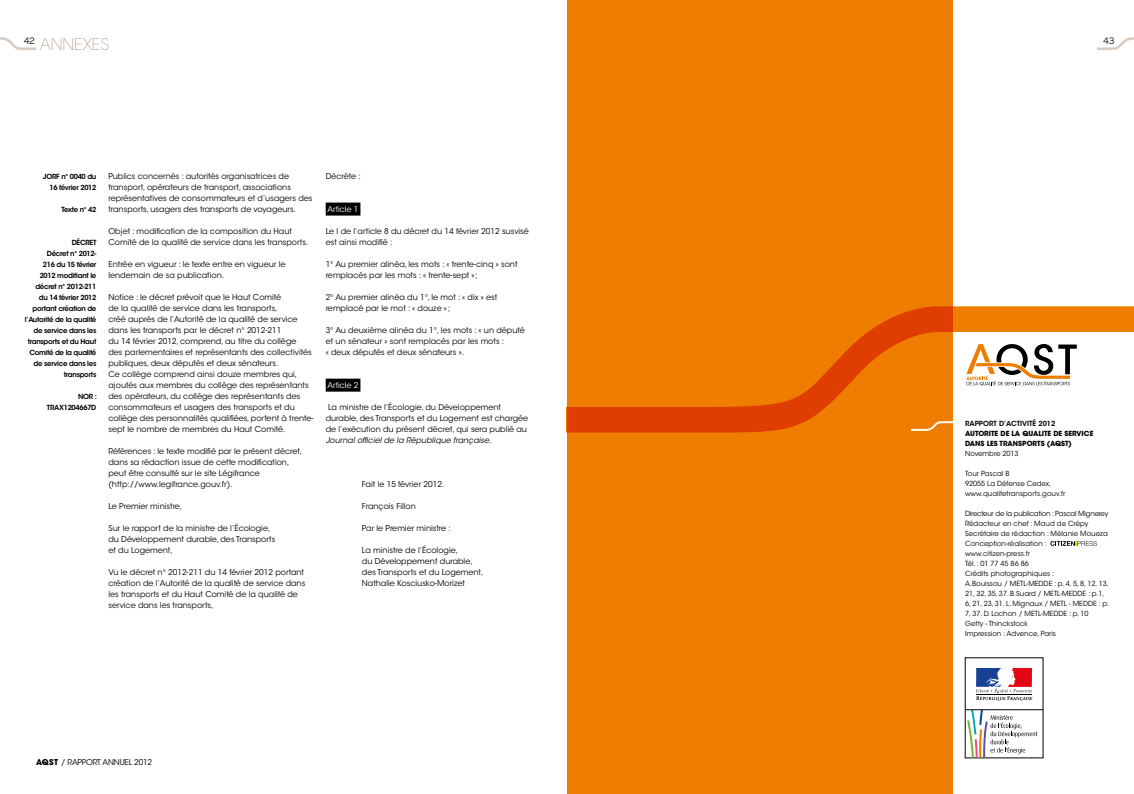
<style>
.page{position:relative;width:1134px;height:794px;background:#fff}
.page>*{position:absolute;margin:0;border:0;box-sizing:border-box;transform-origin:0 0}
.t1{font:200 16px "ITC Avant Garde Std";color:#a48870}
.t2{font:10px "Omnes";color:#000}
.t3{font:8px/11px "ITC Avant Garde Std";color:#000}
.t4{font:italic 8px "ITC Avant Garde Std";color:#000}
.t5{font:8px "ITC Avant Garde Std";letter-spacing:-.02em;color:#000}
.t6{font:8px "ITC Avant Garde Std";letter-spacing:-.01em;color:#fff}
.t7{font:7px/10px "ITC Avant Garde Std";color:#000}
.t8{font:600 7px/11px "ITC Avant Garde Std";letter-spacing:-.04em;color:#000;text-align:right}
.t9{font:700 7px/10px "ITC Avant Garde Std";color:#000}
.t10{font:600 7px "ITC Avant Garde Std";color:#000}
.s1{font-weight:700}
</style>
<div class="page">
<svg style="left:0;top:37px;width:36px;height:13px"></svg>
<svg style="left:1098px;top:37px;width:36px;height:13px"></svg>
<div style="left:326px;top:203px;width:34px;height:13px;background:#000"></div>
<div style="left:326px;top:379px;width:34px;height:13px;background:#000"></div>
<svg style="left:1050px;top:541px;width:47px;height:5px"></svg>
<div style="left:567px;top:0;width:385px;height:794px;background:#ef7d00"></div>
<svg style="left:567px;top:304px;width:567px;height:128px"></svg>
<svg style="left:976px;top:668px;width:56px;height:33px"></svg>
<hr style="left:965px;top:709px;width:78px;height:1px;background:#000">
<svg style="left:967px;top:710px;width:70px;height:47px"></svg>
<p class="t2" style="left:24px;top:35px;width:13px">42</p>
<p class="t2" style="left:1103px;top:35px;width:13px">43</p>
<h1 class="t1" style="left:40px;top:35px;width:71px">ANNEXES</h1>
<p class="t8" style="left:43px;top:171px;width:55px">JORF n° 0040 du<br>16 février 2012</p>
<p class="t8" style="left:62px;top:204px;width:36px">Texte n° 42</p>
<p class="t8" style="left:25px;top:237px;width:73px">DÉCRET<br>Décret n° 2012-<br>216 du 15 février<br>2012 modifiant le décret n° 2012-211 du 14 février 2012 portant création de l’Autorité de la qualité de service dans les transports et du Haut<br>Comité de la qualité de service dans les transports</p>
<p class="t8" style="left:47px;top:391px;width:51px">NOR :<br>TRAX1204667D</p>
<p class="t3" style="left:108px;top:171px;width:206px">Publics concernés : autorités organisatrices de transport, opérateurs de transport, associations représentatives de consommateurs et d’usagers des transports, usagers des transports de voyageurs.</p>
<p class="t3" style="left:108px;top:226px;width:201px">Objet : modification de la composition du Haut<br>Comité de la qualité de service dans les transports.</p>
<p class="t3" style="left:108px;top:259px;width:179px">Entrée en vigueur : le texte entre en vigueur le lendemain de sa publication.</p>
<p class="t3" style="left:108px;top:292px;width:207px">Notice : le décret prévoit que le Haut Comité<br>de la qualité de service dans les transports,<br>créé auprès de l’Autorité de la qualité de service dans les transports par le décret n° 2012-211<br>du 14 février 2012, comprend, au titre du collège<br>des parlementaires et représentants des collectivités publiques, deux députés et deux sénateurs.<br>Ce collège comprend ainsi douze membres qui, ajoutés aux membres du collège des représentants des opérateurs, du collège des représentants des consommateurs et usagers des transports et du collège des personnalités qualifiées, portent à trente&shy;sept le nombre de membres du Haut Comité.</p>
<p class="t3" style="left:108px;top:446px;width:195px">Références : le texte modifié par le présent décret, dans sa rédaction issue de cette modification, peut être consulté sur le site Légifrance (http://www.legifrance.gouv.fr).</p>
<p class="t3" style="left:108px;top:501px;width:75px">Le Premier ministre,</p>
<p class="t3" style="left:108px;top:523px;width:168px">Sur le rapport de la ministre de l’Écologie, du Développement durable, des Transports et du Logement,</p>
<p class="t3" style="left:108px;top:567px;width:198px">Vu le décret n° 2012-211 du 14 février 2012 portant création de l’Autorité de la qualité de service dans les transports et du Haut Comité de la qualité de service dans les transports,</p>
<p class="t3" style="left:326px;top:171px;width:36px">Décrète :</p>
<p class="t6" style="left:327px;top:204px;width:32px">Article 1</p>
<p class="t3" style="left:326px;top:226px;width:205px">Le I de l’article 8 du décret du 14 février 2012 susvisé est ainsi modifié :</p>
<p class="t3" style="left:326px;top:259px;width:193px">1° Au premier alinéa, les mots : « trente-cinq » sont remplacés par les mots : « trente-sept »;</p>
<p class="t3" style="left:326px;top:292px;width:173px">2° Au premier alinéa du 1°, le mot : « dix » est remplacé par le mot : « douze »;</p>
<p class="t3" style="left:326px;top:325px;width:201px">3° Au deuxième alinéa du 1°, les mots : « un député et un sénateur » sont remplacés par les mots :<br>« deux députés et deux sénateurs ».</p>
<p class="t6" style="left:327px;top:380px;width:32px">Article 2</p>
<p class="t3" style="left:326px;top:402px;width:204px">La ministre de l’Écologie, du Développement durable, des Transports et du Logement est chargée de l’exécution du présent décret, qui sera publié au</p>
<p class="t4" style="left:326px;top:435px;width:167px">Journal officiel de la République française.</p>
<p class="t3" style="left:362px;top:479px;width:84px">Fait le 15 février 2012.</p>
<p class="t3" style="left:362px;top:501px;width:55px">François Fillon</p>
<p class="t3" style="left:362px;top:523px;width:90px">Par le Premier ministre :</p>
<p class="t3" style="left:362px;top:545px;width:123px">La ministre de l’Écologie,<br>du Développement durable, des Transports et du Logement,<br>Nathalie Kosciusko-Morizet</p>
<p class="t5" style="left:36px;top:757px;width:118px"><span class="s1">AQST</span> / RAPPORT ANNUEL 2012</p>
<p class="t10" style="left:965px;top:419px;width:92px">RAPPORT D’ACTIVITÉ 2012</p>
<p class="t9" style="left:965px;top:428px;width:130px">AUTORITE DE LA QUALITE DE SERVICE<br>DANS LES TRANSPORTS (AQST)</p>
<p class="t7" style="left:965px;top:448px;width:55px">Novembre 2013</p>
<p class="t7" style="left:965px;top:468px;width:102px">Tour Pascal B<br>92055 La Défense Cedex, www.qualitetransports.gouv.fr</p>
<p class="t7" style="left:965px;top:508px;width:145px">Directeur de la publication : Pascal Mignerey<br>Rédacteur en chef : Maud de Crépy<br>Secrétaire de rédaction : Mélanie Moueza<br>Conception-réalisation : www.citizen-press.fr<br>Tél. : 01 77 45 86 86<br>Crédits photographiques :<br>A.Bouissou / METL-MEDDE : p. 4, 5, 8, 12, 13,<br>21, 32, 35, 37. B.Suard / METL-MEDDE : p.1,<br>6, 21, 23, 31. L. Mignaux / METL - MEDDE : p.<br>7, 37. D. Lochon / METL-MEDDE : p. 10<br>Getty - Thinckstock<br>Impression : Advence, Paris</p>
</div>
